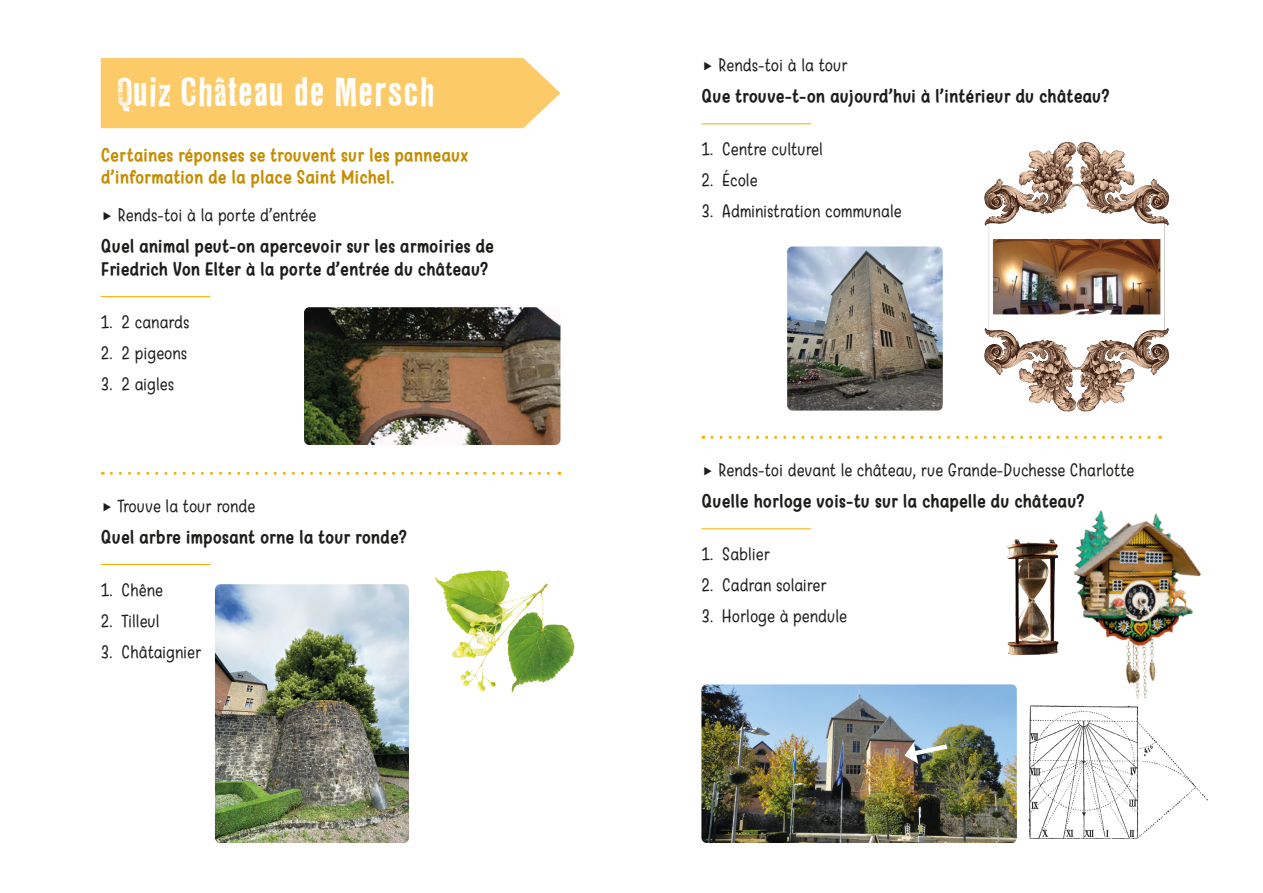
<style>
.page{position:relative;width:1263px;height:893px;background:#fff}
.page>*{position:absolute;margin:0;border:0;box-sizing:border-box;transform-origin:0 0}
.t1{font:36px "LL Rubber Grotesque";letter-spacing:-.02em;color:#fff}
.t2{font:18.75px "Warung Kopi";color:#1d1d1b}
.t3{font:700 18.75px/22.5px "Warung Kopi";color:#1d1d1b}
.t4{font:700 18.75px/22.5px "Warung Kopi";color:#c58d00}
</style>
<div class="page">
<hr style="left:101px;top:296px;width:109px;height:1px;background:#f9af00">
<img style="left:304px;top:307px;width:256px;height:138px">
<img style="left:435px;top:570px;width:140px;height:123px">
<img style="left:215px;top:584px;width:194px;height:259px">
<hr style="left:701px;top:123px;width:110px;height:1px;background:#f9af00">
<img style="left:984px;top:142px;width:186px;height:270px">
<img style="left:787px;top:246px;width:156px;height:165px">
<img style="left:701px;top:684px;width:316px;height:159px">
<img style="left:1073px;top:510px;width:129px;height:189px">
<img style="left:1007px;top:538px;width:52px;height:117px">
<img style="left:1028px;top:705px;width:180px;height:134px">
<hr style="left:101px;top:564px;width:109px;height:1px;background:#f9af00">
<svg style="left:111px;top:472px;width:449px;height:3px"></svg>
<hr style="left:701px;top:528px;width:110px;height:1px;background:#f9af00">
<svg style="left:712px;top:436px;width:448px;height:3px"></svg>
<div style="left:101px;top:58px;width:459px;height:70px;background:#fccb68"></div>
<svg style="left:904px;top:741px;width:48px;height:23px"></svg>
<p class="t1" style="left:117px;top:70px;width:320px">Quiz Château de Mersch</p>
<p class="t4" style="left:101px;top:144px;width:369px">Certaines réponses se trouvent sur les panneaux d’information de la place Saint Michel.</p>
<p class="t2" style="left:117px;top:205px;width:200px">Rends-toi à la porte d’entrée</p>
<p class="t3" style="left:101px;top:235px;width:395px">Quel animal peut-on apercevoir sur les armoiries de<br>Friedrich Von Elter à la porte d’entrée du château?</p>
<p class="t2" style="left:101px;top:312px;width:90px">1. 2 canards</p>
<p class="t2" style="left:101px;top:343px;width:88px">2. 2 pigeons</p>
<p class="t2" style="left:101px;top:374px;width:75px">3. 2 aigles</p>
<p class="t2" style="left:117px;top:495px;width:139px">Trouve la tour ronde</p>
<p class="t3" style="left:101px;top:525px;width:308px">Quel arbre imposant orne la tour ronde?</p>
<p class="t2" style="left:101px;top:580px;width:64px">1. Chêne</p>
<p class="t2" style="left:101px;top:611px;width:60px">2. Tilleul</p>
<p class="t2" style="left:101px;top:642px;width:102px">3. Châtaignier</p>
<p class="t2" style="left:718px;top:54px;width:131px">Rends-toi à la tour</p>
<p class="t3" style="left:701px;top:85px;width:410px">Que trouve-t-on aujourd’hui à l’intérieur du château?</p>
<p class="t2" style="left:701px;top:139px;width:123px">1. Centre culturel</p>
<p class="t2" style="left:701px;top:170px;width:58px">2. École</p>
<p class="t2" style="left:701px;top:201px;width:202px">3. Administration communale</p>
<p class="t2" style="left:718px;top:459px;width:418px">Rends-toi devant le château, rue Grande-Duchesse Charlotte</p>
<p class="t3" style="left:701px;top:490px;width:385px">Quelle horloge vois-tu sur la chapelle du château?</p>
<p class="t2" style="left:701px;top:544px;width:70px">1. Sablier</p>
<p class="t2" style="left:701px;top:575px;width:126px">2. Cadran solairer</p>
<p class="t2" style="left:701px;top:606px;width:147px">3. Horloge à pendule</p>
</div>
